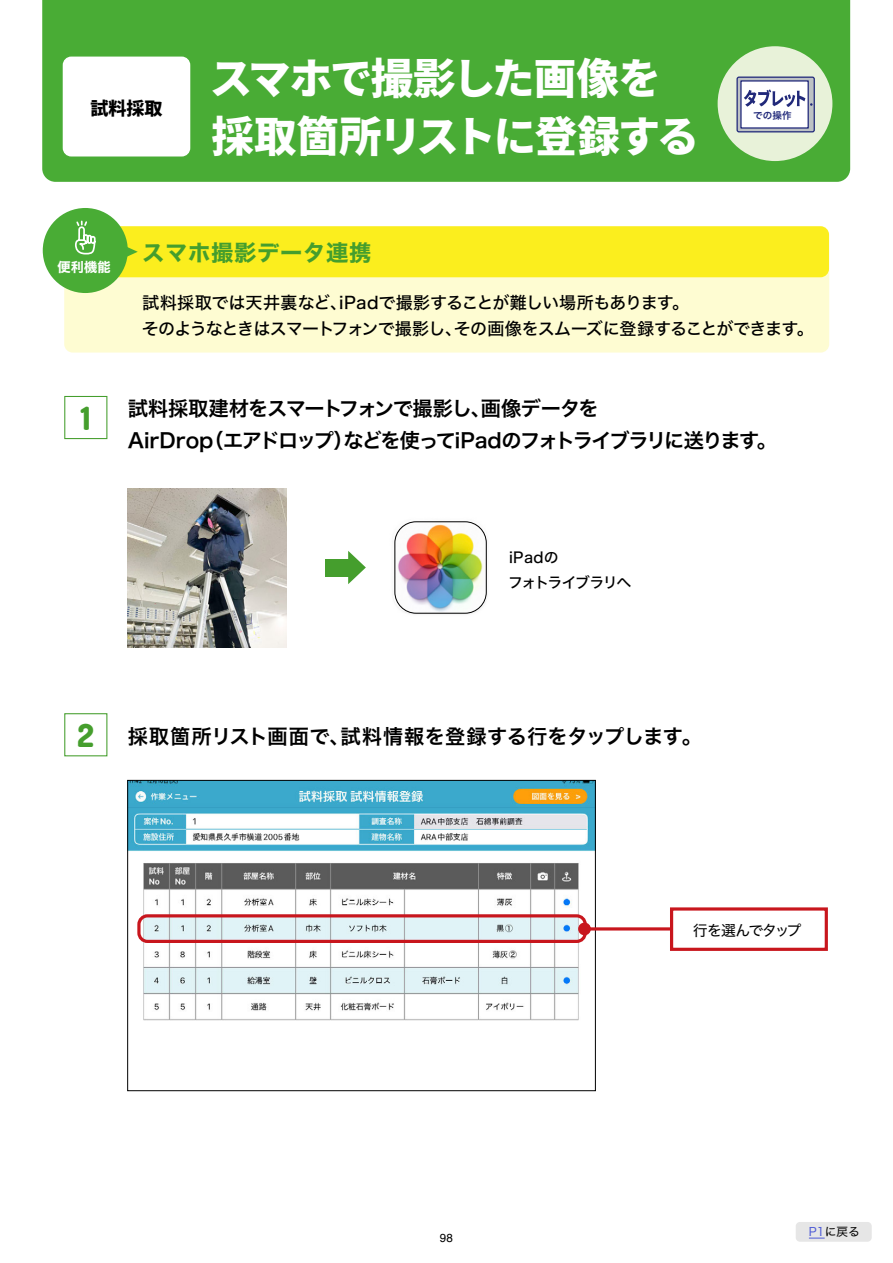
<style>
.page{position:relative;width:893px;height:1263px;background:#fff}
.page>*{position:absolute;margin:0;border:0;box-sizing:border-box;transform-origin:0 0}
.t1{font:900 42.45px "Noto Sans JP";letter-spacing:-.045em;color:#fff}
.t2{font:31.95px "Dosis";color:#459e2d}
.t3{font:22.35px "Hiragino Sans W7";letter-spacing:.03em;color:#459e2d}
.t4{font:20.25px "Hiragino Sans W6";letter-spacing:-.03em;color:#000}
.t5{font:20.25px/32px "Hiragino Sans W6";letter-spacing:-.08em;color:#000}
.t6{font:20.25px "Hiragino Sans W6";letter-spacing:.01em;color:#000}
.t7{font:20.25px "Hiragino Sans W6";letter-spacing:.015em;color:#000}
.t8{font:20.25px "Hiragino Sans W6";color:#000}
.t9{font:900 18px "Noto Sans JP";color:#000}
.t10{font:16.95px "Hiragino Sans W5";letter-spacing:-.01em;color:#000}
.t11{font:16.95px "Hiragino Sans W5";letter-spacing:-.035em;color:#000}
.t12{font:16.95px "Hiragino Sans W5";letter-spacing:-.055em;color:#000}
.t13{font:16.95px "Hiragino Sans W5";letter-spacing:.02em;color:#000}
.t14{font:14.85px/24.5px "Hiragino Sans W5";letter-spacing:-.065em;color:#000}
.t15{font:14.85px "Hiragino Sans W4";letter-spacing:-.075em;color:#000}
.t16{font:13.2px "Hiragino Sans W7";color:#fff}
.t17{font:11.7px "Hiragino Sans W4";color:#000}
.t18{font:11.7px "Helvetica";color:#000}
.t19{font:9.6px "Hiragino Sans W6";color:#21297a}
.s1{color:#4f5cd6}
</style>
<div class="page">
<div style="left:42px;top:0;width:808px;height:182px;background:#49ac35"></div>
<div style="left:63px;top:57px;width:127px;height:99px;background:#fff;border-radius:9px"></div>
<div style="left:718px;top:46px;width:114px;height:115px;background:#e8f2d9;border-radius:50%"></div>
<div style="left:737px;top:77px;width:77px;height:55px;background:#bdc2c4;border-radius:2px"></div>
<div style="left:736px;top:77px;width:79px;height:55px;border:1px solid #21297a;border-radius:2px"></div>
<div style="left:740px;top:80px;width:69px;height:49px;background:#fff;border:1px solid #21297a"></div>
<svg style="left:744px;top:89px;width:68px;height:18px"></svg>
<div style="left:796px;top:1222px;width:76px;height:20px;background:#e6e6e6;border-radius:4px"></div>
<svg style="left:809px;top:1238px;width:16px;height:1px"></svg>
<img style="left:128px;top:489px;width:159px;height:158px">
<div style="left:64px;top:396px;width:43px;height:43px;border:1px solid #459e2d"></div>
<div style="left:64px;top:713px;width:43px;height:43px;border:1px solid #459e2d"></div>
<div style="left:64px;top:226px;width:765px;height:127px;background:#fefcd2;border-radius:9px"></div>
<div style="left:64px;top:226px;width:765px;height:51px;background:#fbee1e;border-radius:9px"></div>
<div style="left:43px;top:208px;width:85px;height:85px;background:#49ac35;border-radius:50%"></div>
<svg style="left:74px;top:0;width:23px;height:255px"></svg>
<svg style="left:127px;top:245px;width:11px;height:13px"></svg>
<div style="left:325px;top:559px;width:28px;height:17px;background:#459e2d"></div>
<svg style="left:348px;top:551px;width:18px;height:33px"></svg>
<img style="left:393px;top:521px;width:94px;height:94px">
<div style="left:395px;top:522px;width:91px;height:91px;border:1px solid #000;border-radius:21px"></div>
<img style="left:129px;top:782px;width:465px;height:239px">
<div style="left:127px;top:780px;width:469px;height:311px;border:1px solid #000"></div>
<div style="left:670px;top:907px;width:158px;height:44px;border:3px solid #c8161d"></div>
<div style="left:137px;top:914px;width:450px;height:29px;border:3px solid #c8161d;border-radius:9px"></div>
<hr style="left:584px;top:927px;width:86px;height:3px;background:#c8161d">
<div style="left:578px;top:922px;width:13px;height:13px;background:#c8161d;border-radius:50%"></div>
<p class="t9" style="left:90px;top:98px;width:74px">試料採取</p>
<h1 class="t1" style="left:210px;top:55px;width:453px">スマホで撮影した画像を</h1>
<h1 class="t1" style="left:212px;top:113px;width:489px">採取箇所リストに登録する</h1>
<p class="t16" style="left:58px;top:256px;width:54px">便利機能</p>
<p class="t3" style="left:142px;top:235px;width:231px">スマホ撮影データ連携</p>
<p class="t10" style="left:339px;top:287px;width:352px">iPadで撮影することが難しい場所もあります。</p>
<p class="t13" style="left:142px;top:287px;width:206px">試料採取では天井裏など、</p>
<p class="t19" style="left:753px;top:107px;width:40px">での操作</p>
<h2 class="t2" style="left:81px;top:396px;width:11px">1</h2>
<p class="t11" style="left:454px;top:314px;width:362px">その画像をスムーズに登録することができます。</p>
<p class="t12" style="left:142px;top:314px;width:322px">そのようなときはスマートフォンで撮影し、</p>
<p class="t4" style="left:128px;top:390px;width:473px">試料採取建材をスマートフォンで撮影し画像データを</p>
<p class="t5" style="left:343px;top:391px;width:435px;text-indent:127px">、<br>などを使ってiPadのフォトライブラリに送ります。</p>
<p class="t4" style="left:203px;top:422px;width:152px">（エアドロップ）</p>
<p class="t8" style="left:128px;top:422px;width:87px">AirDrop</p>
<p class="t14" style="left:508px;top:544px;width:125px">iPadの<br>フォトライブラリへ</p>
<h2 class="t2" style="left:78px;top:713px;width:18px">2</h2>
<p class="t7" style="left:128px;top:718px;width:223px">採取箇所リスト画面で、</p>
<p class="t6" style="left:341px;top:718px;width:363px">試料情報を登録する行をタップします。</p>
<p class="t15" style="left:693px;top:917px;width:110px">行を選んでタップ</p>
<p class="t18" style="left:440px;top:1228px;width:15px">98</p>
<p class="t17" style="left:809px;top:1221px;width:52px"><span class="s1">P1</span>に戻る</p>
</div>
